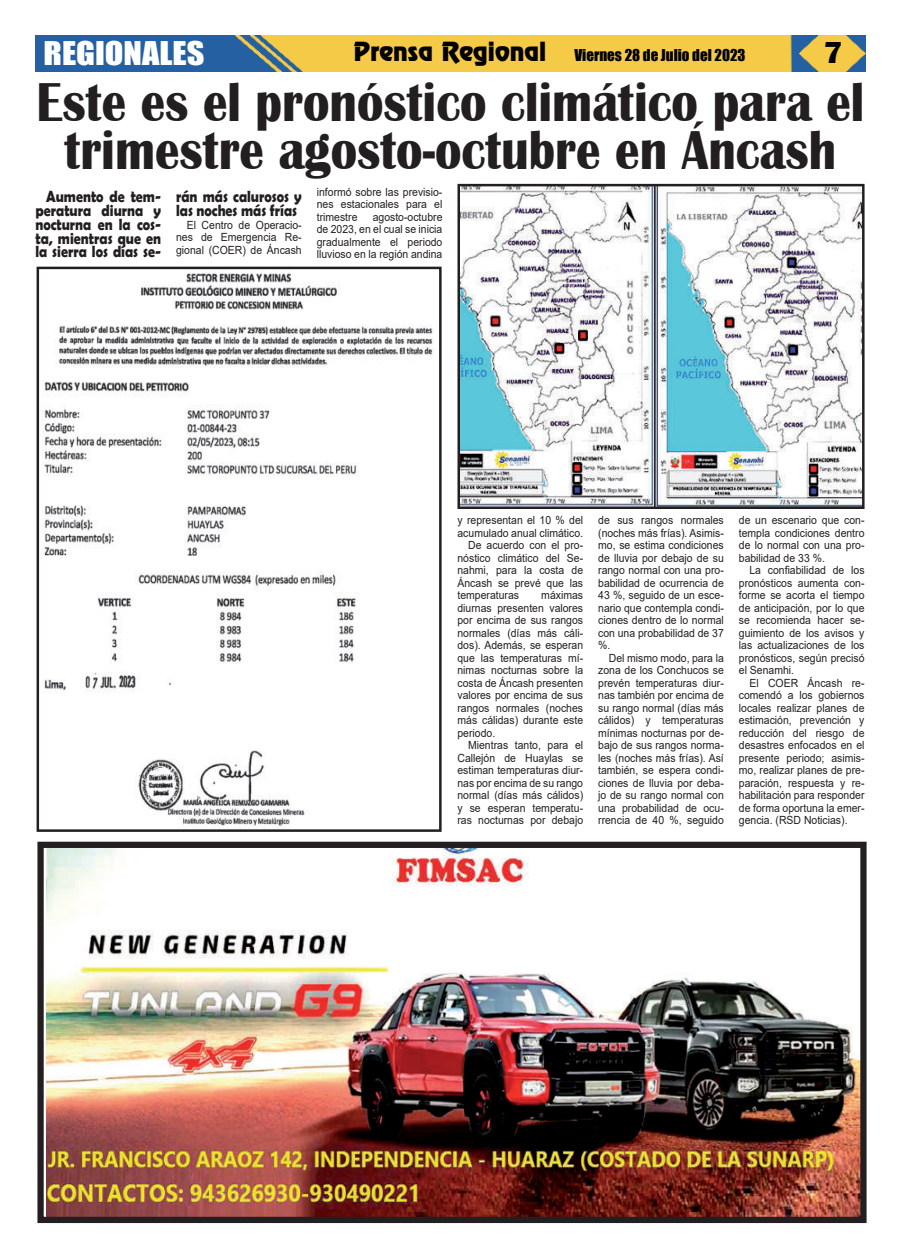
<style>
.page{position:relative;width:900px;height:1258px;background:#fff}
.page>*{position:absolute;margin:0;border:0;box-sizing:border-box;transform-origin:0 0}
.t1{font:700 56.38px/48.8px "Britannic";color:#231f20;text-align:center;scale:.87 1}
.t2{font:700 31.25px "Britannic";color:#020000}
.t3{font:30px "Impact";color:#fff;scale:1.14 1}
.t4{font:700 16.25px/13.8px "Berlin Sans FB Demi";color:#231f20;text-align:justify;scale:.86 1}
.t5{font:15px "Impact";color:#000}
.t6{font:11.25px/12.5px "Arial";color:#231f20;text-align:justify;scale:.93 1}
.s1{font-family:"Renfrew Normal";font-size:23.75px;color:#020000}
</style>
<div class="page">
<img style="left:35px;top:36px;width:831px;height:35px">
<img style="left:46px;top:849px;width:814px;height:367px">
<div style="left:37px;top:842px;width:830px;height:381px;border:6px solid #231f20"></div>
<img style="left:462px;top:188px;width:399px;height:317px">
<div style="left:458px;top:184px;width:407px;height:325px;border:3px solid #231f20"></div>
<img style="left:42px;top:273px;width:392px;height:554px">
<div style="left:37px;top:267px;width:405px;height:565px;border:3px solid #231f20"></div>
<h3 class="t3" style="left:44px;top:37px;width:143px">REGIONALES</h3>
<h3 class="t5" style="left:353px;top:47px;width:394px"><span class="s1">Prensa Regional</span> Viernes 28 de Julio del 2023</h3>
<h2 class="t2" style="left:824px;top:37px;width:21px">7</h2>
<h1 class="t1" style="left:37px;top:77px;width:953px">Este es el pronóstico climático para el trimestre agosto-octubre en Áncash</h1>
<h3 class="t4" style="left:35px;top:191px;width:148px;text-indent:11px">Aumento de tem&shy;peratura diurna y nocturna en la cos&shy;ta, mientras que en la sierra los días se-</h3>
<p class="t6" style="left:317px;top:186px;width:137px">informó sobre las previsio&shy;nes estacionales para el trimestre</p>
<h3 class="t4" style="left:176px;top:191px;width:148px">rán más calurosos y las noches más frías</h3>
<p class="t6" style="left:176px;top:219px;width:137px;text-indent:11px">El Centro de Operacio&shy;nes de Emergencia Re&shy;gional (COER) de Áncash</p>
<p class="t6" style="left:317px;top:211px;width:137px;text-indent:56px">agosto-octubre de 2023, en el cual se inicia gradualmente el periodo lluvioso en la región andina</p>
<p class="t6" style="left:457px;top:515px;width:137px">y representan el 10 % del</p>
<p class="t6" style="left:457px;top:528px;width:137px">acumulado anual climático.</p>
<p class="t6" style="left:468px;top:539px;width:125px">De acuerdo con el pro-</p>
<p class="t6" style="left:457px;top:553px;width:137px">nóstico climático del Se-</p>
<p class="t6" style="left:457px;top:565px;width:137px">nahmi, para la costa de</p>
<p class="t6" style="left:457px;top:578px;width:137px">Áncash se prevé que las</p>
<p class="t6" style="left:457px;top:590px;width:68px">temperaturas</p>
<p class="t6" style="left:457px;top:590px;width:137px;text-indent:84px">máximas diurnas presenten valores por encima de sus rangos normales (días más cáli&shy;dos). Además, se esperan que las temperaturas mí&shy;nimas nocturnas sobre la costa de Áncash presenten valores por encima de sus rangos normales (noches más cálidas) durante este periodo.</p>
<p class="t6" style="left:457px;top:740px;width:137px;text-indent:11px">Mientras tanto, para el Callejón de Huaylas se estiman temperaturas diur&shy;nas por encima de su rango normal (días más cálidos) y se esperan temperatu&shy;ras nocturnas por debajo</p>
<p class="t6" style="left:598px;top:515px;width:137px">de sus rangos normales (noches más frías). Asimis&shy;mo, se estima condiciones de lluvia por debajo de su rango normal con una pro&shy;babilidad de ocurrencia de 43 %, seguido de un esce&shy;nario que contempla condi&shy;ciones dentro de lo normal con una probabilidad de 37 %.</p>
<p class="t6" style="left:598px;top:651px;width:137px;text-indent:11px">Del mismo modo, para la zona de los Conchucos se prevén temperaturas diur&shy;nas también por encima de su rango normal (días más cálidos) y temperaturas mínimas nocturnas por de&shy;bajo de sus rangos norma&shy;les (noches más frías). Así también, se espera condi&shy;ciones de lluvia por deba&shy;jo de su rango normal con una probabilidad de ocu&shy;rrencia de 40 %, seguido</p>
<p class="t6" style="left:739px;top:515px;width:137px">de un escenario que con&shy;templa condiciones dentro de lo normal con una pro&shy;babilidad de 33 %.</p>
<p class="t6" style="left:739px;top:564px;width:137px;text-indent:11px">La confiabilidad de los pronósticos aumenta con&shy;forme se acorta el tiempo de anticipación, por lo que se recomienda hacer se&shy;guimiento de los avisos y las actualizaciones de los pronósticos, según precisó el Senamhi.</p>
<p class="t6" style="left:739px;top:676px;width:137px;text-indent:11px">El COER Áncash re&shy;comendó a los gobiernos locales realizar planes de estimación, prevención y reducción del riesgo de desastres enfocados en el presente periodo; asimis&shy;mo, realizar planes de pre&shy;paración, respuesta y re&shy;habilitación para responder de forma oportuna la emer&shy;gencia. (RSD Noticias).</p>
</div>
